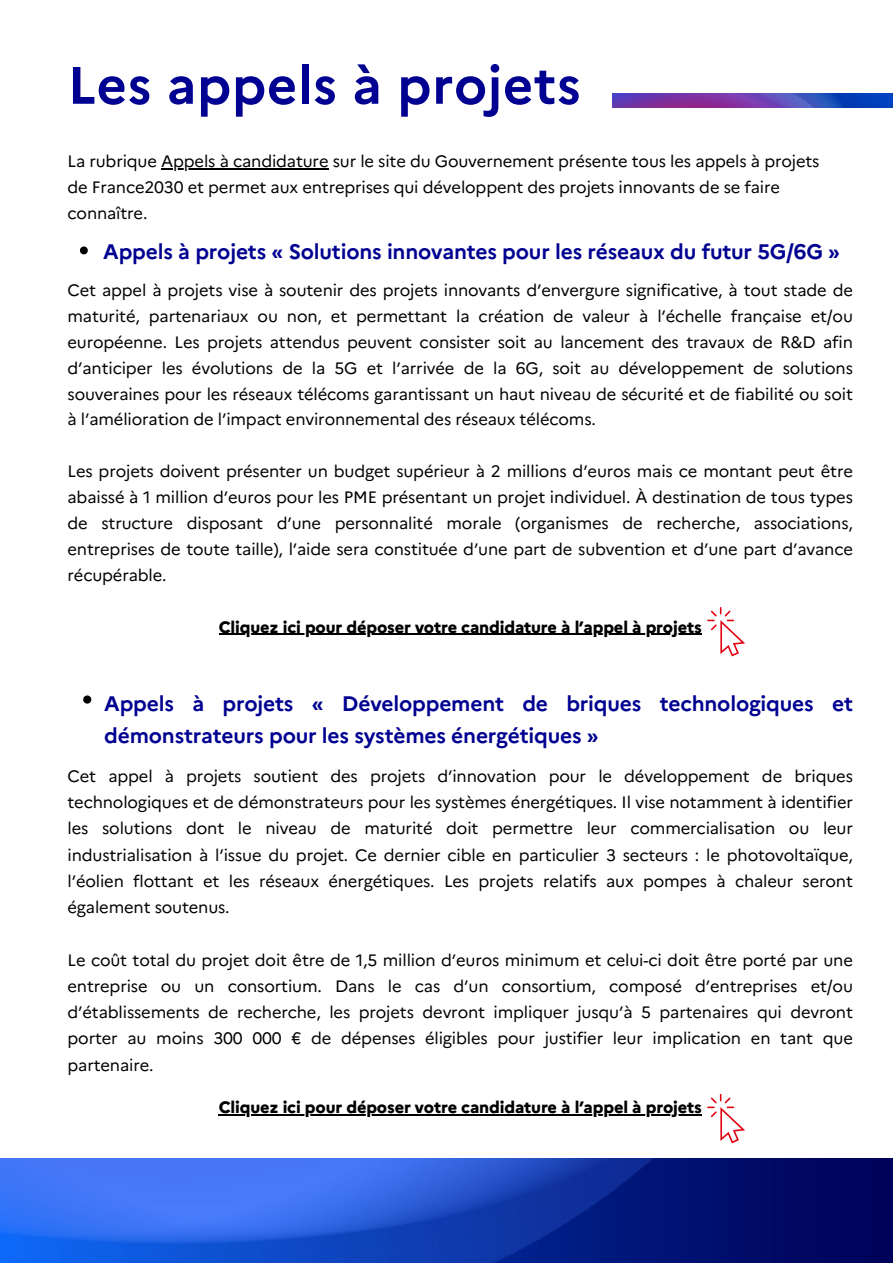
<style>
.page{position:relative;width:893px;height:1264px;background:#fff}
.page>*{position:absolute;margin:0;border:0;box-sizing:border-box;transform-origin:0 0}
.t1{font:700 52.5px "Marianne";letter-spacing:.01em;color:#000091}
.t2{font:700 21px/32.7px "Marianne";letter-spacing:-.01em;color:#000091}
.t3{font:16.5px/25.8px "Marianne";letter-spacing:-.01em;color:#000;text-align:justify}
.t4{font:800 16.5px "Marianne";letter-spacing:-.01em;color:#000}
</style>
<div class="page">
<img style="left:612px;top:94px;width:280px;height:13px">
<img style="left:0;top:1158px;width:892px;height:104px">
<svg style="left:83px;top:695px;width:8px;height:8px"></svg>
<hr style="left:219px;top:1114px;width:482px;height:1px;background:#000">
<hr style="left:161px;top:168px;width:167px;height:1px;background:#000">
<svg style="left:80px;top:246px;width:8px;height:8px"></svg>
<hr style="left:219px;top:633px;width:482px;height:1px;background:#000">
<svg style="left:707px;top:1094px;width:38px;height:49px"></svg>
<svg style="left:707px;top:607px;width:38px;height:49px"></svg>
<p class="t1" style="left:68px;top:44px;width:514px">Les appels à projets</p>
<p class="t3" style="left:68px;top:147px;width:753px;text-align:left">La rubrique Appels à candidature sur le site du Gouvernement présente tous les appels à projets de France2030 et permet aux entreprises qui développent des projets innovants de se faire connaître.</p>
<p class="t2" style="left:103px;top:233px;width:738px">Appels à projets « Solutions innovantes pour les réseaux du futur 5G/6G »</p>
<p class="t3" style="left:68px;top:276px;width:786px">Cet appel à projets vise à soutenir des projets innovants d’envergure significative, à tout stade de maturité, partenariaux ou non, et permettant la création de valeur à l’échelle française et/ou européenne. Les projets attendus peuvent consister soit au lancement des travaux de R&amp;D afin d’anticiper les évolutions de la 5G et l’arrivée de la 6G, soit au développement de solutions souveraines pour les réseaux télécoms garantissant un haut niveau de sécurité et de fiabilité ou soit à l’amélioration de l’impact environnemental des réseaux télécoms.</p>
<p class="t3" style="left:68px;top:457px;width:786px">Les projets doivent présenter un budget supérieur à 2 millions d’euros mais ce montant peut être abaissé à 1 million d’euros pour les PME présentant un projet individuel. À destination de tous types de structure disposant d’une personnalité morale (organismes de recherche, associations, entreprises de toute taille), l’aide sera constituée d’une part de subvention et d’une part d’avance récupérable.</p>
<p class="t4" style="left:219px;top:614px;width:484px">Cliquez ici pour déposer votre candidature à l’appel à projets</p>
<p class="t2" style="left:104px;top:685px;width:750px">Appels à projets « Développement de briques technologiques et démonstrateurs pour les systèmes énergétiques »</p>
<p class="t3" style="left:68px;top:761px;width:786px;line-height:26.2px">Cet appel à projets soutient des projets d’innovation pour le développement de briques technologiques et de démonstrateurs pour les systèmes énergétiques. Il vise notamment à identifier les solutions dont le niveau de maturité doit permettre leur commercialisation ou leur industrialisation à l’issue du projet. Ce dernier cible en particulier 3 secteurs : le photovoltaïque, l’éolien flottant et les réseaux énergétiques. Les projets relatifs aux pompes à chaleur seront également soutenus.</p>
<p class="t3" style="left:68px;top:945px;width:786px;line-height:26.2px">Le coût total du projet doit être de 1,5 million d’euros minimum et celui-ci doit être porté par une entreprise ou un consortium. Dans le cas d’un consortium, composé d’entreprises et/ou d’établissements de recherche, les projets devront impliquer jusqu’à 5 partenaires qui devront porter au moins 300 000 € de dépenses éligibles pour justifier leur implication en tant que partenaire.</p>
<p class="t4" style="left:219px;top:1094px;width:484px">Cliquez ici pour déposer votre candidature à l’appel à projets</p>
</div>
